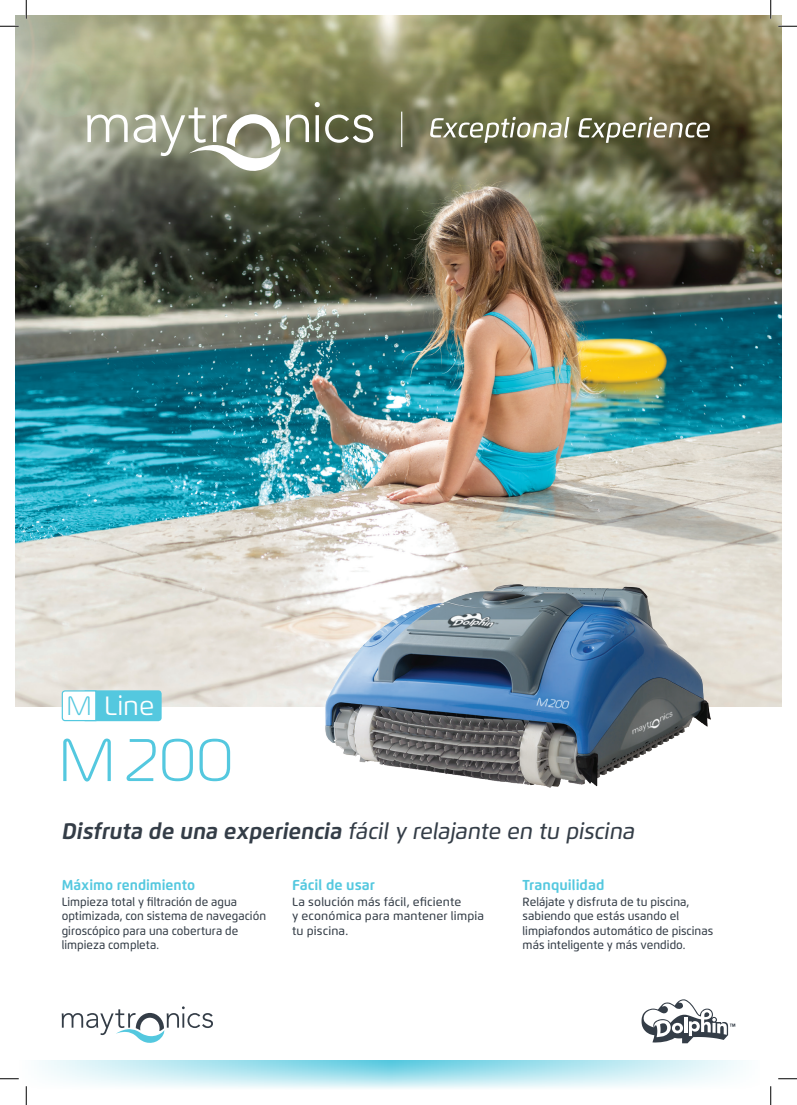
<style>
.page{position:relative;width:797px;height:1105px;background:#fff}
.page>*{position:absolute;margin:0;border:0;box-sizing:border-box;transform-origin:0 0}
.t1{font:300 60px "Magistral";color:#54c8df}
.t2{font:300 26.5px "Magistral";color:#54c8df}
.t3{font:26.38px "Flexo";color:#fff}
.t4{font:italic 500 22.5px "Flexo";letter-spacing:-.005em;color:#343d47}
.t5{font:700 14.38px "Flexo";color:#54c8df}
.t6{font:500 11.88px/14.2px "Flexo";letter-spacing:.005em;color:#343d47;scale:.96 1}
.t7{font:500 11.88px/14.2px "Flexo";letter-spacing:.005em;color:#343d47;scale:.95 1}
.t8{font:500 11.88px/14.2px "Flexo";letter-spacing:.005em;color:#343d47}
.s1{font-weight:700}
</style>
<div class="page">
<svg style="left:16px;top:1060px;width:727px;height:29px"></svg>
<svg style="left:62px;top:1006px;width:151px;height:37px"></svg>
<svg style="left:641px;top:999px;width:94px;height:44px"></svg>
<img style="left:16px;top:16px;width:765px;height:691px">
<img style="left:307px;top:562px;width:432px;height:226px">
<svg style="left:61px;top:690px;width:101px;height:32px"></svg>
<hr style="left:401px;top:112px;width:1px;height:35px;background:#fff">
<svg style="left:430px;top:117px;width:279px;height:26px;background:#858569"></svg>
<svg style="left:87px;top:115px;width:41px;height:27px"></svg>
<svg style="left:315px;top:102px;width:58px;height:41px"></svg>
<svg style="left:134px;top:107px;width:175px;height:65px"></svg>
<svg style="left:0;top:25px;width:19px;height:2px"></svg>
<svg style="left:778px;top:25px;width:19px;height:2px"></svg>
<svg style="left:0;top:1078px;width:19px;height:1px"></svg>
<svg style="left:778px;top:1078px;width:19px;height:1px"></svg>
<svg style="left:25px;top:0;width:2px;height:19px"></svg>
<svg style="left:25px;top:1086px;width:2px;height:19px"></svg>
<svg style="left:770px;top:0;width:1px;height:19px"></svg>
<svg style="left:770px;top:1086px;width:1px;height:19px"></svg>
<h2 class="t2" style="left:67px;top:690px;width:26px">M</h2>
<h3 class="t3" style="left:104px;top:690px;width:52px">Line</h3>
<h1 class="t1" style="left:59px;top:724px;width:176px">M200</h1>
<h3 class="t4" style="left:62px;top:818px;width:574px"><span class="s1">Disfruta de una experiencia</span> fácil y relajante en tu piscina</h3>
<p class="t5" style="left:62px;top:876px;width:135px">Máximo rendimiento</p>
<p class="t7" style="left:62px;top:895px;width:217px">Limpieza total y filtración de agua optimizada, con sistema de navegación giroscópico para una cobertura de limpieza completa.</p>
<p class="t5" style="left:292px;top:876px;width:84px">Fácil de usar</p>
<p class="t8" style="left:292px;top:895px;width:193px">La solución más fácil, eficiente<br>y económica para mantener limpia tu piscina.</p>
<p class="t5" style="left:522px;top:876px;width:83px">Tranquilidad</p>
<p class="t6" style="left:522px;top:895px;width:200px">Relájate y disfruta de tu piscina, sabiendo que estás usando el limpiafondos automático de piscinas más inteligente y más vendido.</p>
</div>
